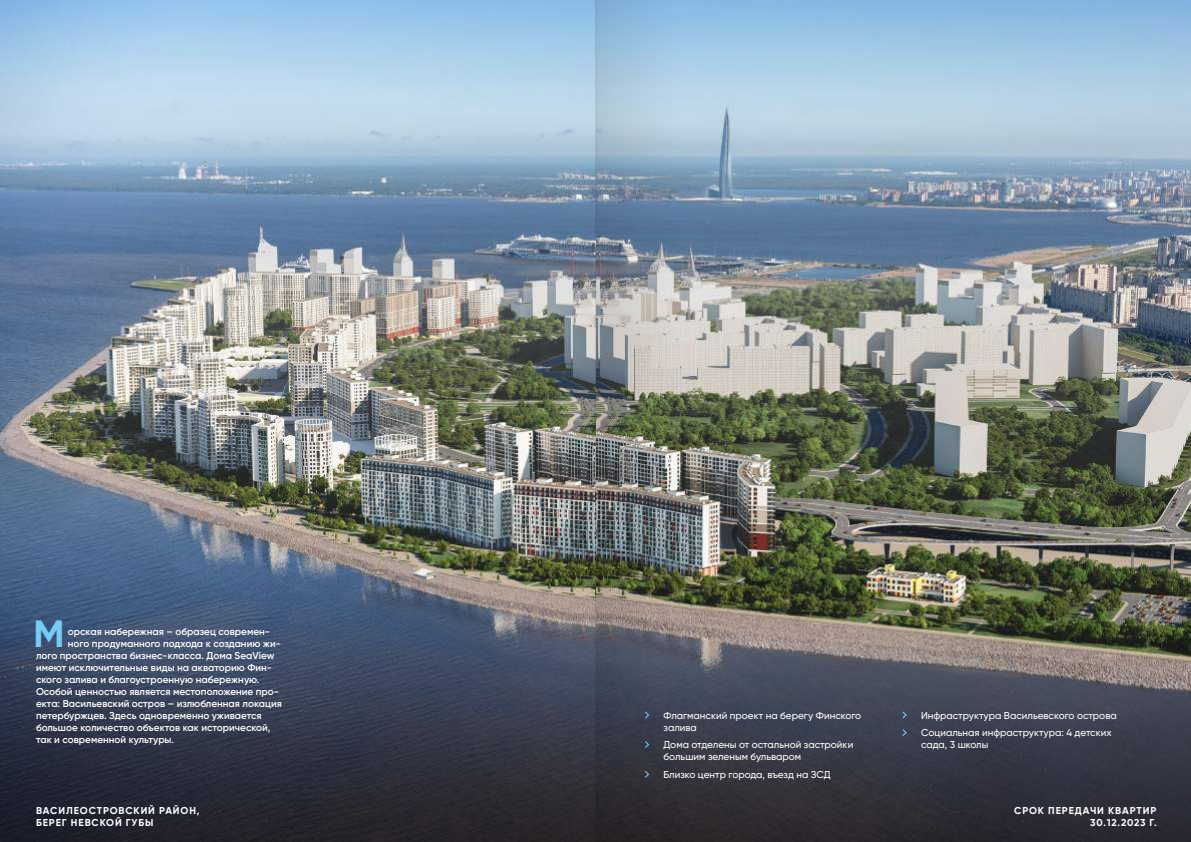
<style>
.page{position:relative;width:1191px;height:842px;background:#fff}
.page>*{position:absolute;margin:0;border:0;box-sizing:border-box;transform-origin:0 0}
.t1{font:700 38px "Gilroy";color:#76ccf4}
.t2{font:600 10px "Gilroy";color:#fff}
.t3{font:500 10px/12px "Gilroy";color:#fff}
.t4{font:700 10px/12px "Gilroy";letter-spacing:.09em;color:#fff;text-align:right}
</style>
<div class="page">
<img style="left:677px;top:0;width:514px;height:842px">
<img style="left:0;top:0;width:595px;height:842px">
<svg style="left:901px;top:711px;width:6px;height:8px"></svg>
<svg style="left:901px;top:728px;width:6px;height:9px"></svg>
<img style="left:595px;top:0;width:82px;height:842px">
<h1 class="t1" style="left:34px;top:610px;width:32px">М</h1>
<p class="t2" style="left:68px;top:625px;width:204px">орская набережная – образец современ-</p>
<p class="t2" style="left:68px;top:637px;width:214px">ного продуманного подхода к созданию жи-</p>
<p class="t2" style="left:36px;top:649px;width:240px">лого пространства бизнес-класса. Дома SeaView</p>
<p class="t2" style="left:36px;top:661px;width:237px">имеют исключительные виды на акваторию Фин-</p>
<p class="t2" style="left:36px;top:673px;width:225px">ского залива и благоустроенную набережную.</p>
<p class="t2" style="left:36px;top:685px;width:244px">Особой ценностью является местоположение про-</p>
<p class="t2" style="left:36px;top:697px;width:247px">екта: Васильевский остров – излюбленная локация</p>
<p class="t2" style="left:36px;top:709px;width:227px">петербуржцев. Здесь одновременно уживается</p>
<p class="t2" style="left:36px;top:721px;width:236px">большое количество объектов как исторической,</p>
<p class="t2" style="left:36px;top:733px;width:140px">так и современной культуры.</p>
<p class="t4" style="left:36px;top:804px;width:165px;text-align:left">ВАСИЛЕОСТРОВСКИЙ РАЙОН,<br>БЕРЕГ НЕВСКОЙ ГУБЫ</p>
<p class="t3" style="left:663px;top:709px;width:199px">Флагманский проект на берегу Финского залива</p>
<p class="t3" style="left:663px;top:739px;width:191px">Дома отделены от остальной застройки большим зеленым бульваром</p>
<p class="t3" style="left:663px;top:768px;width:169px">Близко центр города, въезд на ЗСД</p>
<p class="t3" style="left:921px;top:706px;width:197px;line-height:17.7px">Инфраструктура Васильевского острова<br>Социальная инфраструктура: 4 детских</p>
<p class="t3" style="left:921px;top:739px;width:69px">сада, 3 школы</p>
<p class="t4" style="left:1014px;top:804px;width:144px">СРОК ПЕРЕДАЧИ КВАРТИР<br>30.12.2023 Г.</p>
</div>
